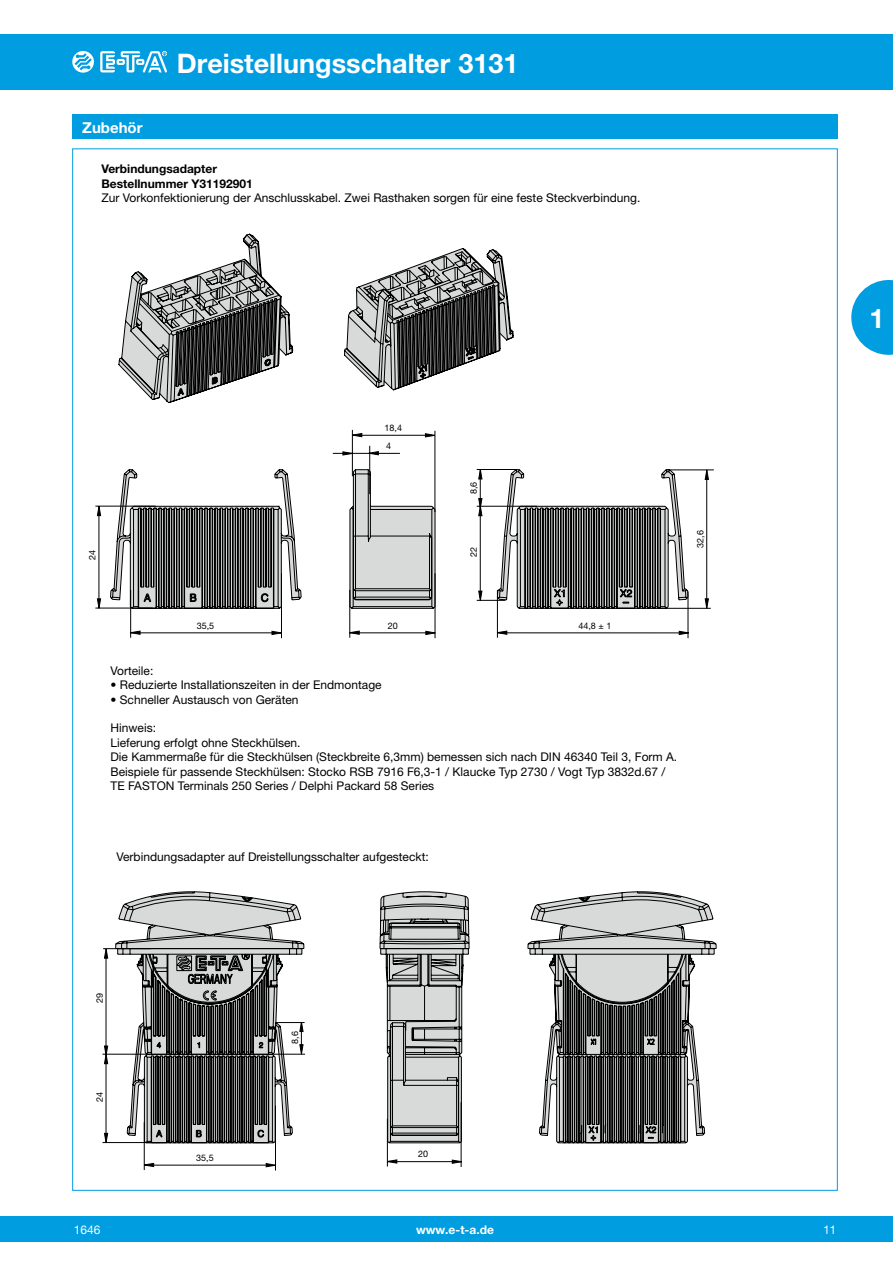
<style>
.page{position:relative;width:893px;height:1263px;background:#fff}
.page>*{position:absolute;margin:0;border:0;box-sizing:border-box;transform-origin:0 0}
.t1{font:700 27px "Helvetica Neue LT";color:#fff}
.t2{font:700 15px "Helvetica Neue LT";color:#fff}
.t3{font:12px/14.4px "Helvetica Neue LT";color:#000}
.t4{font:700 12px/14.4px "Helvetica Neue LT";color:#000}
.t5{font:700 12px "Helvetica Neue LT";color:#fff}
.t6{font:12px "Helvetica Neue LT";color:#fff}
.t7{font:12px "Helvetica Neue LT";color:#fff;scale:.95 1}
.t8{font:9px "Helvetica Neue LT";color:#000}
</style>
<div class="page">
<div style="left:0;top:1216px;width:893px;height:26px;background:#009de0"></div>
<div style="left:0;top:34px;width:893px;height:55px;background:#009de0"></div>
<svg style="left:72px;top:51px;width:22px;height:22px"></svg>
<svg style="left:100px;top:51px;width:67px;height:21px"></svg>
<svg style="left:851px;top:280px;width:42px;height:75px"></svg>
<div style="left:72px;top:115px;width:766px;height:24px;background:#009de0"></div>
<svg style="left:110px;top:469px;width:579px;height:140px"></svg>
<svg style="left:118px;top:233px;width:140px;height:170px"></svg>
<svg style="left:130px;top:240px;width:164px;height:151px"></svg>
<svg style="left:344px;top:248px;width:170px;height:143px"></svg>
<hr style="left:95px;top:608px;width:58px;height:1px;background:#000">
<hr style="left:95px;top:506px;width:61px;height:1px;background:#000">
<hr style="left:99px;top:506px;width:1px;height:100px;background:#000">
<svg style="left:97px;top:505px;width:4px;height:11px"></svg>
<svg style="left:97px;top:598px;width:4px;height:11px"></svg>
<svg style="left:477px;top:469px;width:211px;height:139px"></svg>
<hr style="left:658px;top:608px;width:53px;height:1px;background:#000">
<hr style="left:667px;top:470px;width:47px;height:1px;background:#000">
<hr style="left:706px;top:476px;width:1px;height:131px;background:#000">
<svg style="left:705px;top:469px;width:4px;height:11px"></svg>
<svg style="left:705px;top:598px;width:4px;height:11px"></svg>
<hr style="left:130px;top:590px;width:1px;height:48px;background:#000">
<hr style="left:281px;top:573px;width:1px;height:65px;background:#000">
<hr style="left:131px;top:633px;width:143px;height:1px;background:#000">
<svg style="left:130px;top:631px;width:10px;height:4px"></svg>
<svg style="left:272px;top:631px;width:9px;height:4px"></svg>
<hr style="left:497px;top:590px;width:1px;height:48px;background:#000">
<hr style="left:688px;top:591px;width:1px;height:47px;background:#000">
<hr style="left:497px;top:633px;width:190px;height:1px;background:#000">
<svg style="left:496px;top:631px;width:11px;height:4px"></svg>
<svg style="left:679px;top:631px;width:10px;height:4px"></svg>
<hr style="left:350px;top:590px;width:1px;height:48px;background:#000">
<hr style="left:435px;top:573px;width:1px;height:65px;background:#000">
<hr style="left:350px;top:633px;width:79px;height:1px;background:#000">
<svg style="left:349px;top:631px;width:11px;height:4px"></svg>
<svg style="left:425px;top:631px;width:11px;height:4px"></svg>
<hr style="left:352px;top:430px;width:1px;height:46px;background:#000">
<hr style="left:369px;top:446px;width:1px;height:48px;background:#000">
<hr style="left:435px;top:431px;width:1px;height:81px;background:#000">
<hr style="left:333px;top:453px;width:67px;height:1px;background:#000">
<svg style="left:367px;top:451px;width:12px;height:4px"></svg>
<svg style="left:343px;top:451px;width:11px;height:4px"></svg>
<hr style="left:352px;top:435px;width:79px;height:1px;background:#000">
<svg style="left:351px;top:433px;width:11px;height:4px"></svg>
<svg style="left:425px;top:433px;width:11px;height:4px"></svg>
<svg style="left:115px;top:891px;width:601px;height:253px"></svg>
<hr style="left:144px;top:1122px;width:1px;height:48px;background:#000">
<hr style="left:275px;top:1106px;width:1px;height:64px;background:#000">
<hr style="left:144px;top:1165px;width:127px;height:1px;background:#000">
<hr style="left:103px;top:948px;width:48px;height:1px;background:#000">
<hr style="left:102px;top:1142px;width:58px;height:1px;background:#000">
<hr style="left:102px;top:1054px;width:203px;height:1px;background:#000">
<hr style="left:106px;top:952px;width:1px;height:188px;background:#000">
<svg style="left:143px;top:1163px;width:11px;height:4px"></svg>
<svg style="left:266px;top:1163px;width:9px;height:4px"></svg>
<svg style="left:104px;top:948px;width:4px;height:10px"></svg>
<svg style="left:104px;top:1133px;width:4px;height:11px"></svg>
<svg style="left:104px;top:1046px;width:4px;height:18px"></svg>
<hr style="left:387px;top:1119px;width:1px;height:47px;background:#000">
<hr style="left:461px;top:1102px;width:1px;height:65px;background:#000">
<hr style="left:387px;top:1161px;width:75px;height:1px;background:#000">
<svg style="left:386px;top:1159px;width:11px;height:4px"></svg>
<svg style="left:452px;top:1160px;width:10px;height:3px"></svg>
<hr style="left:301px;top:1022px;width:1px;height:30px;background:#000">
<svg style="left:299px;top:1044px;width:4px;height:12px"></svg>
<svg style="left:277px;top:1020px;width:28px;height:12px"></svg>
<h1 class="t1" style="left:177px;top:46px;width:343px">Dreistellungsschalter 3131</h1>
<p class="t2" style="left:82px;top:119px;width:62px">Zubehör</p>
<p class="t4" style="left:102px;top:162px;width:153px">Verbindungsadapter<br>Bestellnummer Y31192901</p>
<p class="t3" style="left:102px;top:190px;width:540px">Zur Vorkonfektionierung der Anschlusskabel. Zwei Rasthaken sorgen für eine feste Steckverbindung.</p>
<p class="t8" style="left:384px;top:422px;width:19px">18,4</p>
<p class="t8" style="left:386px;top:440px;width:7px">4</p>
<p class="t8" style="left:468px;top:494px;width:14px;rotate:-90deg">8,6</p>
<p class="t8" style="left:87px;top:560px;width:12px;rotate:-90deg">24</p>
<p class="t8" style="left:468px;top:557px;width:12px;rotate:-90deg">22</p>
<p class="t8" style="left:695px;top:548px;width:19px;rotate:-90deg">32,6</p>
<p class="t8" style="left:197px;top:620px;width:19px">35,5</p>
<p class="t8" style="left:388px;top:620px;width:12px">20</p>
<p class="t8" style="left:578px;top:620px;width:34px">44,8 ± 1</p>
<p class="t3" style="left:111px;top:663px;width:44px">Vorteile:</p>
<p class="t3" style="left:111px;top:678px;width:273px">• Reduzierte Installationszeiten in der Endmontage</p>
<p class="t3" style="left:111px;top:692px;width:190px">• Schneller Austausch von Geräten</p>
<p class="t3" style="left:111px;top:721px;width:568px">Hinweis:<br>Lieferung erfolgt ohne Steckhülsen.<br>Die Kammermaße für die Steckhülsen (Steckbreite 6,3mm) bemessen sich nach DIN 46340 Teil 3, Form A.<br>Beispiele für passende Steckhülsen: Stocko RSB 7916 F6,3-1 / Klaucke Typ 2730 / Vogt Typ 3832d.67 / TE FASTON Terminals 250 Series / Delphi Packard 58 Series</p>
<p class="t3" style="left:117px;top:849px;width:314px">Verbindungsadapter auf Dreistellungsschalter aufgesteckt:</p>
<h1 class="t1" style="left:869px;top:302px;width:17px">1</h1>
<p class="t8" style="left:94px;top:1003px;width:12px;rotate:-90deg">29</p>
<p class="t8" style="left:94px;top:1102px;width:12px;rotate:-90deg">24</p>
<p class="t6" style="left:74px;top:1222px;width:28px">1646</p>
<p class="t8" style="left:196px;top:1152px;width:19px">35,5</p>
<p class="t8" style="left:289px;top:1044px;width:14px;rotate:-90deg">8,6</p>
<p class="t8" style="left:418px;top:1149px;width:12px">20</p>
<p class="t5" style="left:416px;top:1222px;width:79px">www.e-t-a.de</p>
<p class="t7" style="left:823px;top:1222px;width:15px">11</p>
</div>
